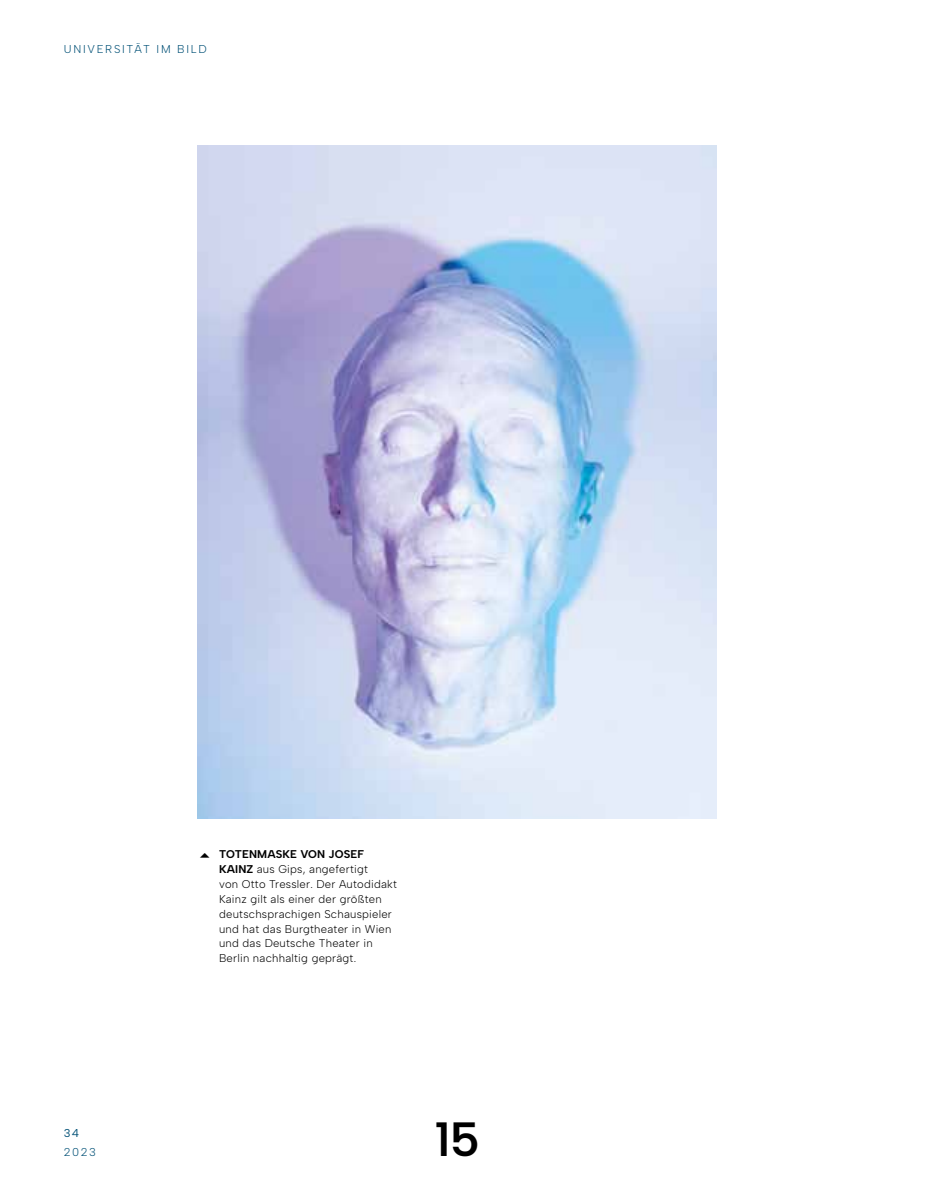
<style>
.page{position:relative;width:936px;height:1191px;background:#fff}
.page>*{position:absolute;margin:0;border:0;box-sizing:border-box;transform-origin:0 0}
.t1{font:600 48px "Albert Sans";color:#000}
.t2{font:300 11.4px "Albert Sans";letter-spacing:.15em;color:#005076}
.t3{font:11.4px "Albert Sans";color:#005076}
.t4{font:300 11.25px/14.9px "Albert Sans";letter-spacing:.02em;color:#000}
.s1{font-weight:700}
</style>
<div class="page">
<img style="left:198px;top:146px;width:518px;height:673px">
<p class="t2" style="left:64px;top:42px;width:144px">UNIVERSITÄT IM BILD</p>
<p class="t3" style="left:64px;top:1126px;width:17px">34</p>
<p class="t2" style="left:64px;top:1144px;width:34px">2023</p>
<p class="t4" style="left:219px;top:846px;width:179px"><span class="s1">TOTENMASKE VON JOSEF<br>KAINZ</span> aus Gips, angefertigt<br>von Otto Tressler. Der Autodidakt<br>Kainz gilt als einer der größten deutschsprachigen Schauspieler und hat das Burgtheater in Wien und das Deutsche Theater in<br>Berlin nachhaltig geprägt.</p>
<h1 class="t1" style="left:434px;top:1109px;width:47px">15</h1>
</div>
